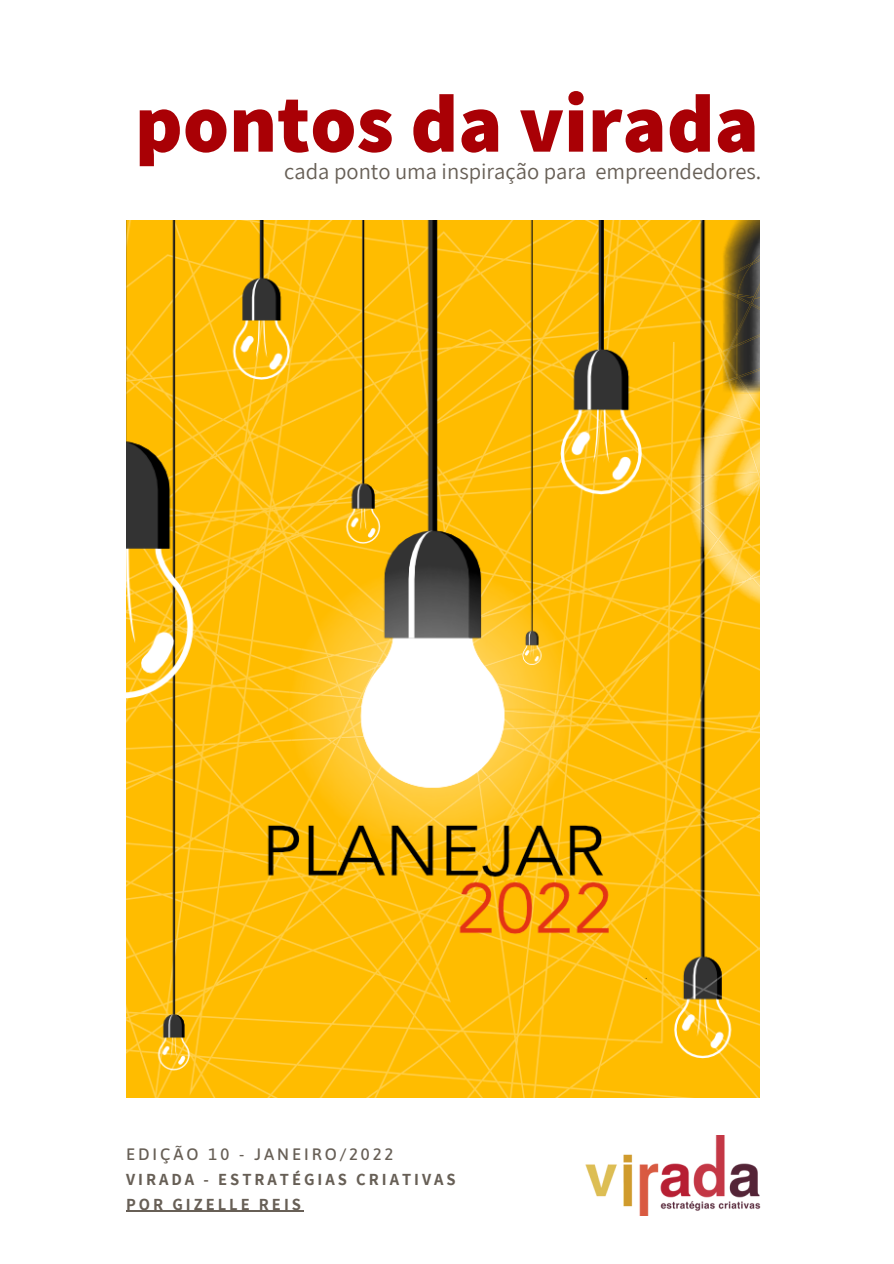
<style>
.page{position:relative;width:894px;height:1264px;background:#fff}
.page>*{position:absolute;margin:0;border:0;box-sizing:border-box;transform-origin:0 0}
.t1{font:800 82.5px "Assistant";color:#a90005}
.t2{font:22.5px "Assistant";color:#675f56}
.t3{font:700 16.5px "Assistant";letter-spacing:.18em;color:#675f56}
.t4{font:500 16.5px "Asap";letter-spacing:.18em;color:#675f56}
</style>
<div class="page">
<img style="left:126px;top:221px;width:633px;height:875px">
<img style="left:585px;top:1135px;width:175px;height:80px">
<hr style="left:126px;top:1210px;width:178px;height:1px;background:#675f56">
<p class="t1" style="left:135px;top:67px;width:625px">pontos da virada</p>
<p class="t2" style="left:284px;top:156px;width:478px">cada ponto uma inspiração para empreendedores.</p>
<p class="t4" style="left:126px;top:1144px;width:269px">EDIÇÃO 10 - JANEIRO/2022</p>
<p class="t3" style="left:126px;top:1168px;width:331px">VIRADA - ESTRATÉGIAS CRIATIVAS</p>
<p class="t3" style="left:126px;top:1192px;width:176px">POR GIZELLE REIS</p>
</div>
